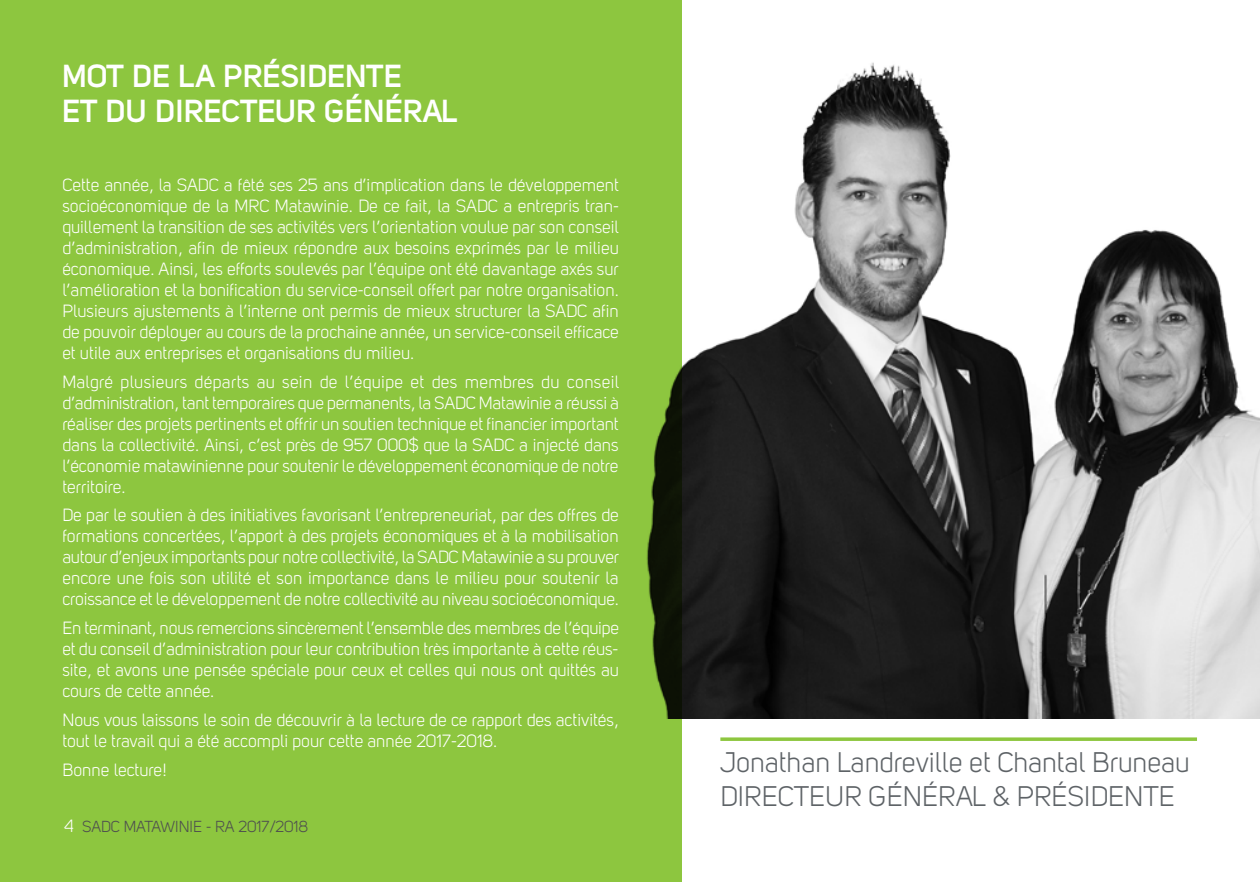
<style>
.page{position:relative;width:1260px;height:882px;background:#fff}
.page>*{position:absolute;margin:0;border:0;box-sizing:border-box;transform-origin:0 0}
.t1{font:700 31.5px/35px "Uni Sans Semi";color:#fff}
.t2{font:28px/33.2px "Uni Sans Book";color:#5e6367}
.t3{font:17.5px/21px "Uni Sans Book";color:#fff;text-align:justify}
.t4{font:15.75px "Uni Sans Book";color:#4d4d4f}
.s1{font-size:17.5px;color:#fff}
</style>
<div class="page">
<img style="left:681px;top:41px;width:579px;height:677px">
<div style="left:0;top:0;width:681px;height:882px;background:#8dc63f"></div>
<svg style="left:720px;top:737px;width:477px;height:4px;background:#9bcd56"></svg>
<h1 class="t1" style="left:62px;top:58px;width:397px">MOT DE LA PRÉSIDENTE<br>ET DU DIRECTEUR GÉNÉRAL</h1>
<p class="t3" style="left:62px;top:174px;width:558px">Cette année, la SADC a fêté ses 25 ans d’implication dans le développement socioéconomique de la MRC Matawinie. De ce fait, la SADC a entrepris tran&shy;quillement la transition de ses activités vers l’orientation voulue par son conseil d’administration, afin de mieux répondre aux besoins exprimés par le milieu économique. Ainsi, les efforts soulevés par l’équipe ont été davantage axés sur l’amélioration et la bonification du service-conseil offert par notre organisation.<br>Plusieurs ajustements à l’interne ont permis de mieux structurer la SADC afin de pouvoir déployer au cours de la prochaine année, un service-conseil efficace et utile aux entreprises et organisations du milieu.</p>
<p class="t3" style="left:62px;top:371px;width:558px">Malgré plusieurs départs au sein de l’équipe et des membres du conseil d’administration, tant temporaires que permanents, la SADC Matawinie a réussi à réaliser des projets pertinents et offrir un soutien technique et financier important dans la collectivité. Ainsi, c’est près de 957 000$ que la SADC a injecté dans l’économie matawinienne pour soutenir le développement économique de notre territoire.</p>
<p class="t3" style="left:62px;top:505px;width:558px">De par le soutien à des initiatives favorisant l’entrepreneuriat, par des offres de formations concertées, l’apport à des projets économiques et à la mobilisation autour d’enjeux importants pour notre collectivité, la SADC Matawinie a su prouver encore une fois son utilité et son importance dans le milieu pour soutenir la croissance et le développement de notre collectivité au niveau socioéconomique.</p>
<p class="t3" style="left:62px;top:618px;width:558px">En terminant, nous remercions sincèrement l’ensemble des membres de l’équipe et du conseil d’administration pour leur contribution très importante à cette réus&shy;site, et avons une pensée spéciale pour ceux et celles qui nous ont quittés au cours de cette année.</p>
<p class="t3" style="left:62px;top:710px;width:558px">Nous vous laissons le soin de découvrir à la lecture de ce rapport des activités, tout le travail qui a été accompli pour cette année 2017-2018.</p>
<p class="t3" style="left:62px;top:759px;width:106px">Bonne lecture!</p>
<p class="t4" style="left:64px;top:817px;width:245px"><span class="s1">4</span> SADC MATAWINIE - RA 2017/2018</p>
<h2 class="t2" style="left:720px;top:746px;width:471px">Jonathan Landreville et Chantal Bruneau<br>DIRECTEUR GÉNÉRAL &amp; PRÉSIDENTE</h2>
</div>
